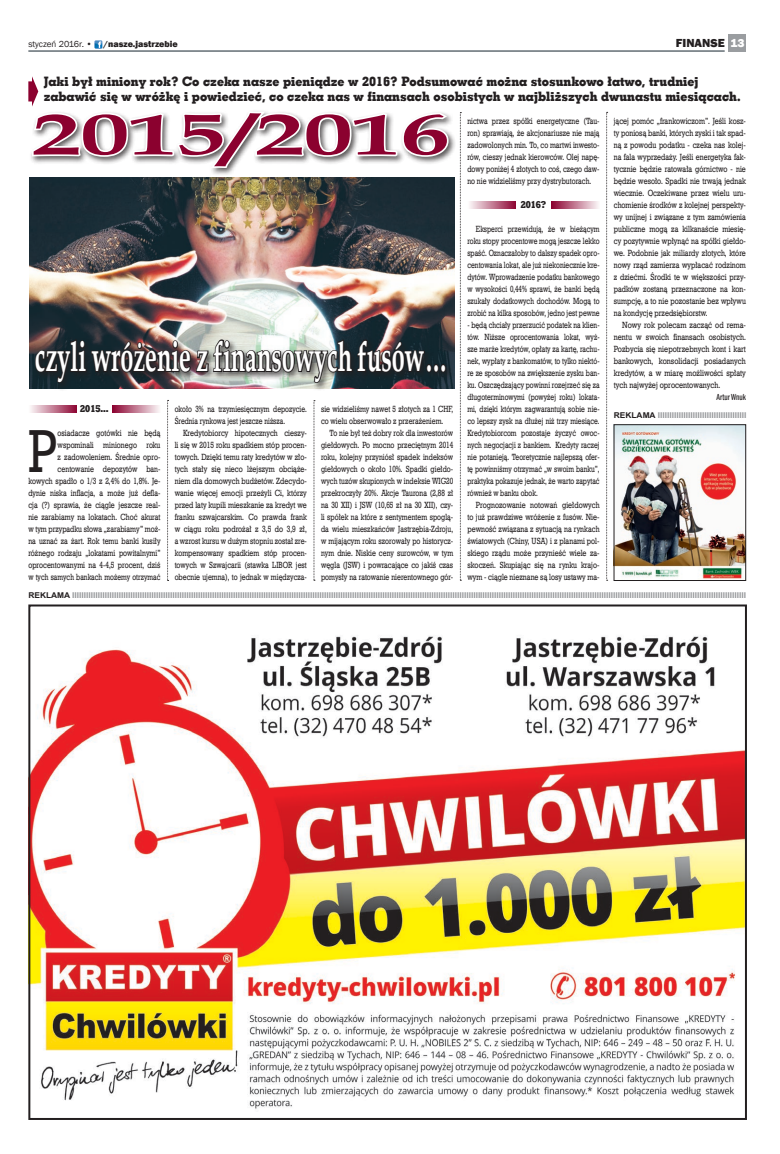
<style>
.page{position:relative;width:780px;height:1154px;background:#fff}
.page>*{position:absolute;margin:0;border:0;box-sizing:border-box;transform-origin:0 0}
.t1{font:60.9px "Geo Slab 712 Md EU";color:#231f20;scale:.8 1}
.t2{font:700 57.8px "Book Antiqua";color:#8b012f;scale:1.68 1}
.t3{font:700 42px "Book Antiqua";color:#fff;scale:.56 1}
.t4{font:13.1px/15.7px "Geo Slab 703 X Bd EU";color:#231f20}
.t5{font:800 12px "Franklin Gothic";color:#231f20}
.t6{font:10px "Geo Slab 712 X Bd EU";color:#231f20;scale:.81 1}
.t7{font:9px/12px "Geo Slab 712 Md EU";color:#231f20;text-align:justify;scale:.81 1}
.t8{font:9px/12px "Geo Slab 712 Md EU";color:#231f20;text-align:justify;scale:.77 1}
.t9{font:9px/12px "Geo Slab 712 Md EU";color:#231f20;text-align:justify;scale:.79 1}
.t10{font:9px/12px "Geo Slab 712 Md EU";color:#231f20;text-align:right;scale:.8 1}
.t11{font:9px/12px "Geo Slab 712 Md EU";color:#231f20;text-align:justify;scale:.83 1}
.t12{font:800 9px "Franklin Gothic";color:#231f20}
.t13{font:9px "Franklin Gothic";color:#231f20}
.t14{font:500 condensed 9px "Franklin Gothic";color:#231f20;scale:.81 1}
.t15{font:700 8px "Arial";color:#939598;scale:1.05 1}
.s1{color:#fff}
.s2{color:#231f20}
</style>
<div class="page">
<img style="left:31px;top:636px;width:713px;height:473px">
<div style="left:729px;top:34px;width:17px;height:17px;background:#9a9da0"></div>
<svg style="left:94px;top:41px;width:9px;height:8px"></svg>
<hr style="left:28px;top:51px;width:696px;height:1px;background:#15242e">
<div style="left:29px;top:109px;width:428px;height:67px;background:#231f20;opacity:.75"></div>
<svg style="left:28px;top:76px;width:422px;height:94px"></svg>
<img style="left:29px;top:177px;width:425px;height:211px">
<div style="left:28px;top:405px;width:49px;height:7px;background:#f8f0f2"></div>
<div style="left:32px;top:337px;width:422px;height:54px;background:#231f20;opacity:.75"></div>
<svg style="left:460px;top:112px;width:1px;height:469px"></svg>
<svg style="left:606px;top:112px;width:1px;height:469px"></svg>
<img style="left:615px;top:426px;width:129px;height:153px">
<div style="left:613px;top:424px;width:133px;height:157px;border:1px solid #231f20"></div>
<svg style="left:551px;top:201px;width:47px;height:7px"></svg>
<svg style="left:470px;top:201px;width:46px;height:7px"></svg>
<svg style="left:34px;top:319px;width:413px;height:262px"></svg>
<p class="t13" style="left:28px;top:39px;width:65px">styczeń 2016r. •</p>
<p class="t12" style="left:103px;top:38px;width:76px">/nasze.jastrzebie</p>
<h3 class="t5" style="left:676px;top:35px;width:70px">FINANSE <span class="s1">13</span></h3>
<h3 class="t4" style="left:44px;top:73px;width:698px">Jaki był miniony rok? Co czeka nasze pieniądze w 2016? Podsumować można stosunkowo łatwo, trudniej zabawić się w wróżkę i powiedzieć, co czeka nas w finansach osobistych w najbliższych dwunastu miesiącach.</h3>
<h2 class="t2" style="left:32px;top:95px;width:250px">2015/2016</h2>
<p class="t9" style="left:467px;top:115px;width:169px">nictwa przez spółki energetyczne (Tau&shy;ron) sprawiają, że akcjonariusze nie mają zadowolonych min. To, co martwi inwesto&shy;rów, cieszy jednak kierowców. Olej napę&shy;dowy poniżej 4 złotych to coś, czego daw&shy;no nie widzieliśmy przy dystrybutorach.</p>
<p class="t6" style="left:520px;top:199px;width:33px">2016?</p>
<p class="t8" style="left:467px;top:223px;width:173px;text-indent:9px">Eksperci przewidują, że w bieżącym roku stopy procentowe mogą jeszcze lekko spaść. Oznaczałoby to dalszy spadek opro&shy;centowania lokat, ale już niekoniecznie kre&shy;dytów. Wprowadzenie podatku bankowego w wysokości 0,44% sprawi, że banki będą szukały dodatkowych dochodów. Mogą to zrobić na kilka sposobów, jedno jest pewne</p>
<p class="t8" style="left:467px;top:319px;width:173px">- będą chciały przerzucić podatek na klien&shy;tów. Niższe oprocentowania lokat, wyż&shy;sze marże kredytów, opłaty za kartę, rachu&shy;nek, wypłaty z bankomatów, to tylko niektó&shy;re ze sposobów na zwiększenie zysku ban&shy;ku. Oszczędzający powinni rozejrzeć się za długoterminowymi (powyżej roku) lokata&shy;mi, dzięki którym zagwarantują sobie nie&shy;co lepszy zysk na dłużej niż trzy miesiące.<br>Kredytobiorcom pozostaje życzyć owoc&shy;nych negocjacji z bankiem. Kredyty raczej nie potanieją. Teoretycznie najlepszą ofer&shy;tę powinniśmy otrzymać „w swoim banku”, praktyka pokazuje jednak, że warto zapytać również w banku obok.</p>
<p class="t7" style="left:467px;top:499px;width:165px;text-indent:9px">Prognozowanie notowań giełdowych to już prawdziwe wróżenie z fusów. Nie&shy;pewność związana z sytuacją na rynkach światowych (Chiny, USA) i z planami pol&shy;skiego rządu może przynieść wiele za&shy;skoczeń. Skupiając się na rynku krajo&shy;wym - ciągle nieznane są losy ustawy ma-</p>
<p class="t7" style="left:613px;top:115px;width:165px">jącej pomóc „frankowiczom”. Jeśli kosz&shy;ty poniosą banki, których zyski i tak spad&shy;ną z powodu podatku - czeka nas kolej&shy;na fala wyprzedaży. Jeśli energetyka fak&shy;tycznie będzie ratowała górnictwo - nie będzie wesoło. Spadki nie trwają jednak wiecznie. Oczekiwane przez wielu uru&shy;chomienie środków z kolejnej perspekty&shy;wy unijnej i związane z tym zamówienia publiczne mogą za kilkanaście miesię&shy;cy pozytywnie wpłynąć na spółki giełdo&shy;we. Podobnie jak miliardy złotych, które nowy rząd zamierza wypłacać rodzinom z dziećmi. Środki te w większości przy&shy;padków zostaną przeznaczone na kon&shy;sumpcję, a to nie pozostanie bez wpływu na kondycję przedsiębiorstw.</p>
<p class="t11" style="left:613px;top:319px;width:161px;text-indent:9px">Nowy rok polecam zacząć od rema&shy;nentu w swoich finansach osobistych.<br>Pozbycia się niepotrzebnych kont i kart bankowych, konsolidacji posiadanych kredytów, a w miarę możliwości spłaty tych najwyżej oprocentowanych.</p>
<p class="t14" style="left:716px;top:391px;width:38px">Artur Wnuk</p>
<h3 class="t3" style="left:35px;top:328px;width:738px">czyli wróżenie z finansowych fusów…</h3>
<p class="t6" style="left:80px;top:403px;width:36px">2015…</p>
<p class="t8" style="left:175px;top:403px;width:173px">około 3% na trzymiesięcznym depozycie.<br>Średnia rynkowa jest jeszcze niższa.</p>
<p class="t7" style="left:175px;top:427px;width:165px;text-indent:9px">Kredytobiorcy hipotecznych cieszy&shy;li się w 2015 roku spadkiem stóp procen&shy;towych. Dzięki temu raty kredytów w zło&shy;tych stały się nieco lżejszym obciąże&shy;niem dla domowych budżetów. Zdecydo&shy;wanie więcej emocji przeżyli Ci, którzy przed laty kupili mieszkanie za kredyt we franku szwajcarskim. Co prawda frank w ciągu roku podrożał z 3,5 do 3,9 zł, a wzrost kursu w dużym stopniu został zre&shy;kompensowany spadkiem stóp procen&shy;towych w Szwajcarii (stawka LIBOR jest obecnie ujemna), to jednak w międzycza-</p>
<p class="t9" style="left:321px;top:403px;width:169px">sie widzieliśmy nawet 5 złotych za 1 CHF, co wielu obserwowało z przerażeniem.</p>
<p class="t9" style="left:321px;top:427px;width:169px;text-indent:9px">To nie był też dobry rok dla inwestorów giełdowych. Po mocno przeciętnym 2014 roku, kolejny przyniósł spadek indeksów giełdowych o około 10%. Spadki giełdo&shy;wych tuzów skupionych w indeksie WIG20 przekroczyły 20%. Akcje Taurona (2,88 zł na 30 XII) i JSW (10,65 zł na 30 XII), czy&shy;li spółek na które z sentymentem spoglą&shy;da wielu mieszkańców Jastrzębia-Zdroju, w mijającym roku szorowały po historycz&shy;nym dnie. Niskie ceny surowców, w tym węgla (JSW) i powracające co jakiś czas pomysły na ratowanie nierentownego gór-</p>
<p class="t15" style="left:613px;top:410px;width:128px"><span class="s2">REKLAMA</span> IIIIIIIIIIIIIIIIIIIIIIIIIIIIIIIIIIIIII</p>
<p class="t10" style="left:28px;top:427px;width:167px">osiadacze gotówki nie będą wspominali minionego roku<br>z zadowoleniem. Średnie opro&shy;centowanie depozytów ban-<br>kowych spadło o 1/3 z 2,4% do 1,8%. Je&shy;dynie niska inflacja, a może już defla&shy;cja (?) sprawia, że ciągle jeszcze real&shy;nie zarabiamy na lokatach. Choć akurat w tym przypadku słowa „zarabiamy” moż&shy;na uznać za żart. Rok temu banki kusiły różnego rodzaju „lokatami powitalnymi” oprocentowanymi na 4-4,5 procent, dziś w tych samych bankach możemy otrzymać</p>
<h1 class="t1" style="left:28px;top:414px;width:38px">P</h1>
<p class="t15" style="left:28px;top:590px;width:685px"><span class="s2">REKLAMA</span> IIIIIIIIIIIIIIIIIIIIIIIIIIIIIIIIIIIIIIIIIIIIIIIIIIIIIIIIIIIIIIIIIIIIIIIIIIIIIIIIIIIIIIIIIIIIIIIIIIIIIIIIIIIIIIIIIIIIIIIIIIIIIIIIIIIIIIIIIIIIIIIIIIIIIIIIIIIIIIIIIIIIIIIIIIIIIIIIIIIIIIIIIIIIIIIIIIIIIIIIIIIIIIIIIIIIIIIIIIIIIIIIIIIIIIIIIIIIIIIIIIIIIIIIIIIIIIIIIIIIIIIIIIIIIIIIIIIIIIIIIIIIIIIII</p>
</div>
